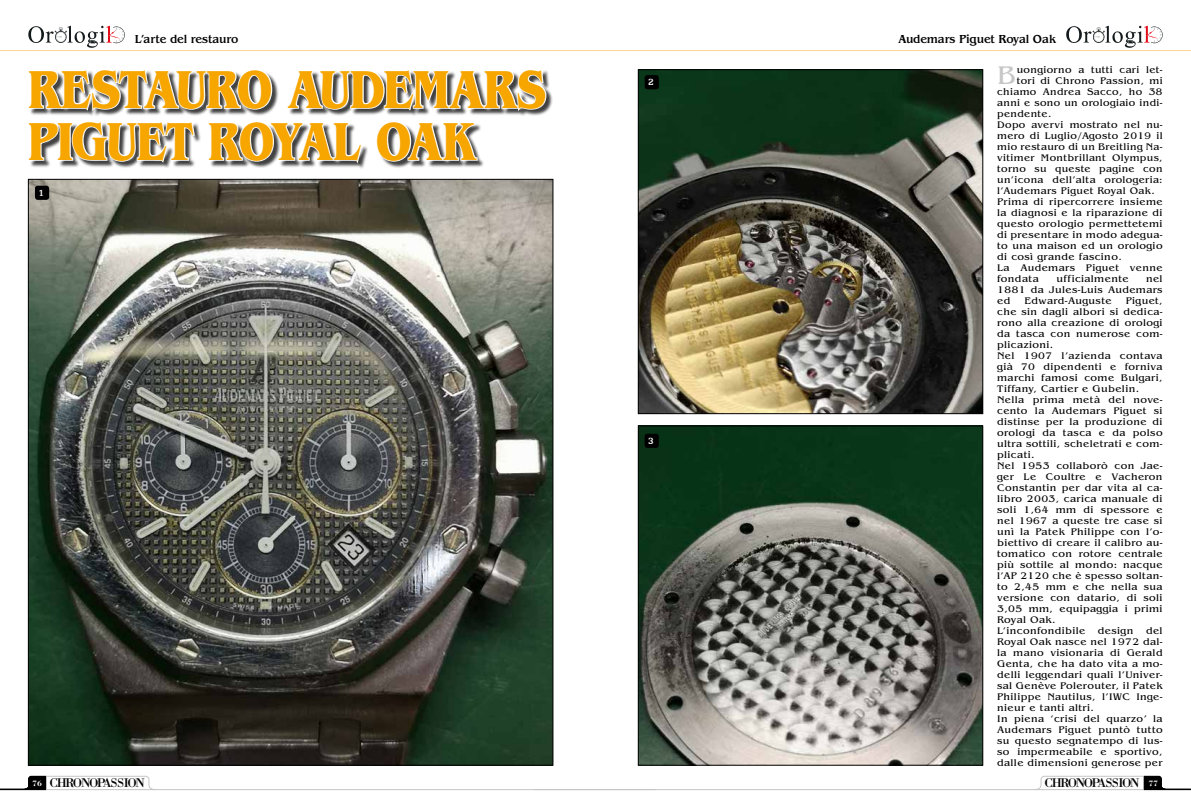
<style>
.page{position:relative;width:1191px;height:808px;background:#fff}
.page>*{position:absolute;margin:0;border:0;box-sizing:border-box;transform-origin:0 0}
.t1{font:700 56px/52px "Benguiat Std";letter-spacing:-.01em;color:#f7a600;scale:.8 1}
.t2{font:26.7px "Benguiat Std";color:#c6c6c6;scale:1.05 1}
.t3{font:13px "Bodoni Std";letter-spacing:-.105em;color:#000}
.t4{font:500 12px "Benguiat Std";letter-spacing:-.015em;color:#000;scale:.95 1}
.t5{font:10px/11px "Benguiat Std";letter-spacing:.035em;color:#000;scale:1.07 1}
.t6{font:10px "Benguiat Std";letter-spacing:.035em;color:#000;scale:1.05 1}
.t7{font:700 10px "Egyptian 505 BT";color:#fff}
.t8{font:700 8px "Bodoni Std";color:#fff}
.s1{font-weight:700;font-size:8px;color:#fff}
</style>
<div class="page">
<svg style="left:0;top:775px;width:1191px;height:15px"></svg>
<hr style="left:0;top:50px;width:1191px;height:1px;background:#fdd491">
<svg style="left:28px;top:26px;width:97px;height:22px"></svg>
<svg style="left:1066px;top:26px;width:96px;height:22px"></svg>
<img style="left:30px;top:181px;width:521px;height:582px">
<div style="left:29px;top:69px;width:524px;height:101px;background:#000;opacity:.75"></div>
<svg style="left:29px;top:69px;width:518px;height:98px"></svg>
<img style="left:640px;top:71px;width:341px;height:341px">
<div style="left:638px;top:69px;width:345px;height:345px;border:1px solid #000"></div>
<div style="left:644px;top:75px;width:15px;height:14px;background:#000;border-radius:3px"></div>
<div style="left:35px;top:186px;width:14px;height:14px;background:#000;border-radius:3px"></div>
<img style="left:640px;top:428px;width:341px;height:335px">
<div style="left:638px;top:426px;width:345px;height:339px;border:1px solid #000"></div>
<div style="left:644px;top:434px;width:15px;height:14px;background:#000;border-radius:3px"></div>
<p class="t4" style="left:135px;top:32px;width:110px">L’arte del restauro</p>
<p class="t4" style="left:898px;top:32px;width:167px">Audemars Piguet Royal Oak</p>
<h1 class="t1" style="left:28px;top:63px;width:648px">RESTAURO AUDEMARS<br>PIGUET ROYAL OAK</h1>
<p class="t7" style="left:648px;top:76px;width:7px">2</p>
<p class="t7" style="left:39px;top:187px;width:7px">1</p>
<h2 class="t2" style="left:997px;top:60px;width:19px">B</h2>
<p class="t6" style="left:1016px;top:64px;width:140px">uongiorno a tutti cari let-</p>
<p class="t6" style="left:1016px;top:75px;width:140px">tori di Chrono Passion, mi</p>
<p class="t6" style="left:997px;top:86px;width:159px">chiamo Andrea Sacco, ho 38</p>
<p class="t6" style="left:997px;top:97px;width:159px">anni e sono un orologiaio indi-</p>
<p class="t6" style="left:997px;top:108px;width:53px">pendente.</p>
<p class="t6" style="left:997px;top:119px;width:159px">Dopo avervi mostrato nel nu-</p>
<p class="t6" style="left:997px;top:130px;width:159px">mero di Luglio/Agosto 2019 il</p>
<p class="t6" style="left:997px;top:141px;width:159px">mio restauro di un Breitling Na-</p>
<p class="t6" style="left:997px;top:152px;width:159px">vitimer Montbrillant Olympus,</p>
<p class="t6" style="left:997px;top:163px;width:159px">torno su queste pagine con</p>
<p class="t6" style="left:997px;top:174px;width:159px">un’icona dell’alta orologeria:</p>
<p class="t6" style="left:997px;top:185px;width:152px">l’Audemars Piguet Royal Oak.</p>
<p class="t5" style="left:997px;top:196px;width:156px">Prima di ripercorrere insieme</p>
<p class="t5" style="left:997px;top:207px;width:156px">la diagnosi e la riparazione di</p>
<p class="t5" style="left:997px;top:218px;width:156px">questo orologio permettetemi</p>
<p class="t5" style="left:997px;top:229px;width:156px">di presentare in modo adegua-</p>
<p class="t5" style="left:997px;top:240px;width:156px">to una maison ed un orologio</p>
<p class="t5" style="left:997px;top:251px;width:118px">di così grande fascino.</p>
<p class="t5" style="left:997px;top:262px;width:156px">La Audemars Piguet venne</p>
<p class="t5" style="left:997px;top:273px;width:40px">fondata</p>
<p class="t5" style="left:1056px;top:273px;width:69px">ufficialmente</p>
<p class="t5" style="left:997px;top:273px;width:156px;text-align:justify;text-indent:149px">nel 1881 da Jules-Luis Audemars ed</p>
<p class="t5" style="left:997px;top:295px;width:156px;text-indent:129px">Piguet, che sin dagli albori si dedica&shy;rono alla creazione di orologi da tasca con numerose com&shy;plicazioni.<br>Nel 1907 l’azienda contava già 70 dipendenti e forniva marchi famosi come Bulgari,<br>Tiffany, Cartier e Gubelin.<br>Nella prima metà del nove&shy;cento la Audemars Piguet si distinse per la produzione di orologi da tasca e da polso ultra sottili, scheletrati e com&shy;plicati.<br>Nel 1953 collaborò con Jae&shy;ger Le Coultre e Vacheron<br>Constantin per dar vita al ca&shy;libro 2003, carica manuale di soli 1,64 mm di spessore e nel 1967 a queste tre case si unì la Patek Philippe con l’o&shy;biettivo di creare il calibro au&shy;tomatico con rotore centrale più sottile al mondo: nacque l’AP 2120 che è spesso soltan&shy;to 2,45 mm e che nella sua versione con datario, di soli<br>3,05 mm, equipaggia i primi<br>Royal Oak.<br>L’inconfondibile</p>
<p class="t5" style="left:1024px;top:295px;width:83px">Edward-Auguste</p>
<p class="t7" style="left:648px;top:435px;width:7px">3</p>
<p class="t5" style="left:1098px;top:625px;width:35px">design</p>
<p class="t5" style="left:997px;top:625px;width:156px;text-indent:149px">del<br>Royal Oak nasce nel 1972 dal&shy;la mano visionaria di Gerald<br>Genta, che ha dato vita a mo&shy;delli leggendari quali l’Univer&shy;sal Genève Polerouter, il Patek<br>Philippe Nautilus, l’IWC Inge&shy;nieur e tanti altri.<br>In piena ‘crisi del quarzo’ la<br>Audemars Piguet puntò tutto su questo segnatempo di lus&shy;so impermeabile e sportivo, dalle dimensioni generose per</p>
<h3 class="t3" style="left:32px;top:775px;width:114px"><span class="s1">76</span> CHRONOPASSION</h3>
<h3 class="t3" style="left:1044px;top:775px;width:115px">CHRONOPASSION <span class="s1">35</span></h3>
<p class="t8" style="left:32px;top:778px;width:11px">34</p>
<p class="t8" style="left:1148px;top:778px;width:11px">77</p>
</div>
